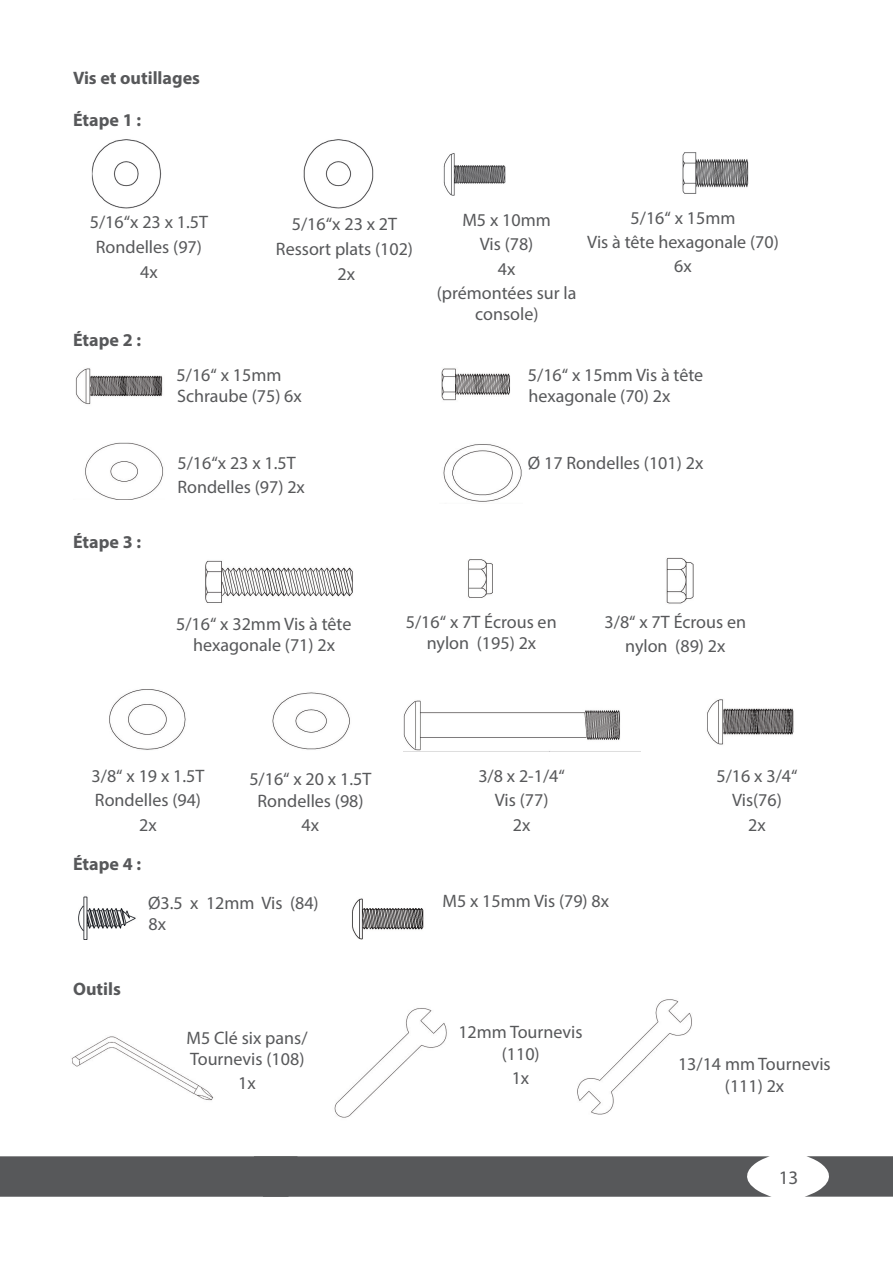
<style>
.page{position:relative;width:893px;height:1263px;background:#fff}
.page>*{position:absolute;margin:0;border:0;box-sizing:border-box;transform-origin:0 0}
.t1{font:19.2px "Myriad Pro";color:#57585a}
.t2{font:18px/21.1px "Myriad Pro";color:#57585a;text-align:center}
.Fließtext_Fett{font:700 18px "Myriad Pro";color:#57585a}
</style>
<div class="page">
<img style="left:75px;top:368px;width:88px;height:132px">
<img style="left:441px;top:368px;width:81px;height:134px">
<img style="left:205px;top:557px;width:489px;height:47px">
<img style="left:78px;top:896px;width:346px;height:44px">
<img style="left:109px;top:689px;width:77px;height:61px">
<img style="left:403px;top:700px;width:237px;height:52px">
<img style="left:272px;top:692px;width:78px;height:58px">
<img style="left:707px;top:699px;width:87px;height:46px">
<img style="left:71px;top:1036px;width:143px;height:65px">
<img style="left:334px;top:1008px;width:113px;height:110px">
<img style="left:577px;top:999px;width:115px;height:116px">
<img style="left:91px;top:139px;width:283px;height:70px">
<img style="left:443px;top:152px;width:306px;height:44px">
<svg style="left:0;top:1156px;width:771px;height:41px;background:#5d5d5f"></svg>
<svg style="left:805px;top:1156px;width:88px;height:41px"></svg>
<p class="Fließtext_Fett" style="left:73px;top:66px;width:128px">Vis et outillages</p>
<p class="Fließtext_Fett" style="left:73px;top:108px;width:69px">Étape 1 :</p>
<p class="t2" style="left:90px;top:211px;width:120px">5/16“x 23 x 1.5T</p>
<p class="t2" style="left:96px;top:236px;width:108px">Rondelles (97)</p>
<p class="t2" style="left:140px;top:261px;width:19px">4x</p>
<p class="Fließtext_Fett" style="left:73px;top:328px;width:69px">Étape 2 :</p>
<p class="t2" style="left:292px;top:213px;width:107px">5/16“x 23 x 2T</p>
<p class="t2" style="left:276px;top:238px;width:139px">Ressort plats (102)</p>
<p class="t2" style="left:338px;top:263px;width:19px">2x</p>
<p class="t2" style="left:177px;top:364px;width:127px;text-align:left">5/16“ x 15mm<br>Schraube (75) 6x</p>
<p class="Fließtext_Fett" style="left:73px;top:530px;width:69px">Étape 3 :</p>
<p class="t2" style="left:177px;top:452px;width:120px">5/16“x 23 x 1.5T</p>
<p class="t2" style="left:177px;top:476px;width:129px">Rondelles (97) 2x</p>
<p class="t2" style="left:462px;top:209px;width:90px">M5 x 10mm</p>
<p class="t2" style="left:480px;top:233px;width:55px">Vis (78)</p>
<p class="t2" style="left:498px;top:258px;width:19px">4x</p>
<p class="t2" style="left:437px;top:282px;width:141px">(prémontées sur la console)</p>
<p class="t2" style="left:631px;top:207px;width:106px">5/16“ x 15mm</p>
<p class="t2" style="left:587px;top:231px;width:193px">Vis à tête hexagonale (70)</p>
<p class="t2" style="left:674px;top:256px;width:19px">6x</p>
<p class="t2" style="left:528px;top:364px;width:177px;text-align:left">5/16“ x 15mm Vis à tête hexagonale (70) 2x</p>
<p class="t2" style="left:528px;top:452px;width:177px">Ø 17 Rondelles (101) 2x</p>
<p class="t2" style="left:176px;top:613px;width:177px">5/16“ x 32mm Vis à tête hexagonale (71) 2x</p>
<p class="t2" style="left:406px;top:611px;width:152px">5/16“ x 7T Écrous en nylon (195) 2x</p>
<p class="t2" style="left:605px;top:611px;width:143px">3/8“ x 7T Écrous en</p>
<p class="t2" style="left:625px;top:635px;width:102px">nylon (89) 2x</p>
<p class="t2" style="left:92px;top:765px;width:114px">3/8“ x 19 x 1.5T</p>
<p class="t2" style="left:95px;top:789px;width:108px">Rondelles (94)</p>
<p class="t2" style="left:139px;top:814px;width:19px">2x</p>
<p class="Fließtext_Fett" style="left:73px;top:852px;width:69px">Étape 4 :</p>
<p class="t2" style="left:249px;top:768px;width:124px">5/16“ x 20 x 1.5T<br>Rondelles (98)</p>
<p class="t2" style="left:302px;top:814px;width:19px">4x</p>
<p class="t2" style="left:478px;top:765px;width:88px">3/8 x 2-1/4“</p>
<p class="t2" style="left:495px;top:789px;width:55px">Vis (77)</p>
<p class="t2" style="left:513px;top:814px;width:19px">2x</p>
<p class="Fließtext_Fett" style="left:73px;top:978px;width:49px">Outils</p>
<p class="t2" style="left:148px;top:892px;width:172px;text-align:left">Ø3.5 x 12mm Vis (84)<br>8x</p>
<p class="t2" style="left:443px;top:890px;width:168px">M5 x 15mm Vis (79) 8x</p>
<p class="t2" style="left:187px;top:1027px;width:122px;text-align:left">M5 Clé six pans/<br>Tournevis (108)</p>
<p class="t2" style="left:238px;top:1072px;width:19px">1x</p>
<p class="t2" style="left:458px;top:1021px;width:126px">12mm Tournevis (110)</p>
<p class="t2" style="left:512px;top:1067px;width:19px">1x</p>
<p class="t2" style="left:716px;top:765px;width:83px">5/16 x 3/4“</p>
<p class="t2" style="left:732px;top:789px;width:51px">Vis(76)</p>
<p class="t2" style="left:748px;top:814px;width:19px">2x</p>
<p class="t2" style="left:678px;top:1053px;width:154px">13/14 mm Tournevis (111) 2x</p>
<p class="t1" style="left:779px;top:1166px;width:21px">13</p>
</div>
